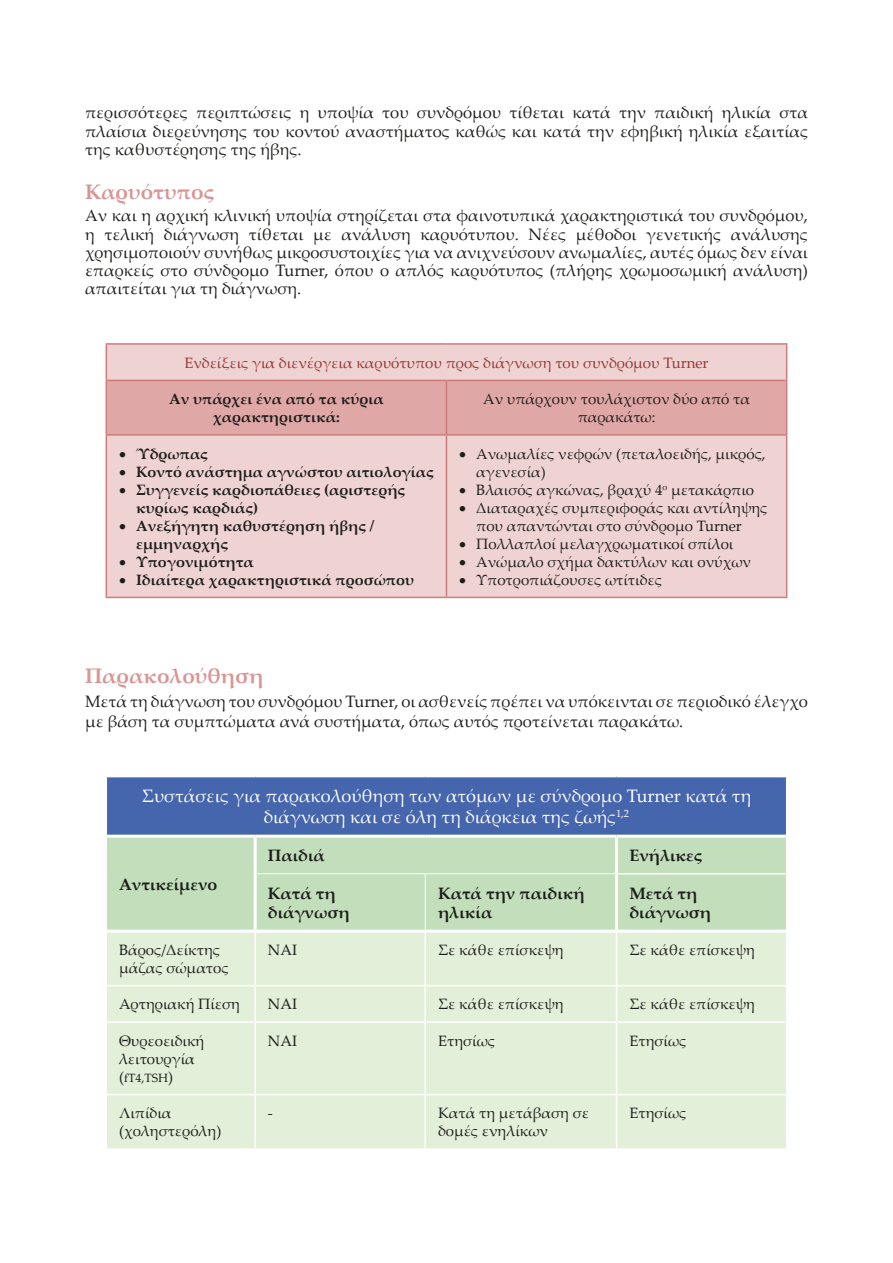
<style>
.page{position:relative;width:893px;height:1263px;background:#fff}
.page>*{position:absolute;margin:0;border:0;box-sizing:border-box;transform-origin:0 0}
.T_Heading_2{font:700 21px "Palatino Linotype";color:#d99594}
.t1{font:18px/21.6px "Palatino Linotype";color:#fff;text-align:center}
.Heading_2{font:16.5px/18.1px "Palatino Linotype";color:#1d1d1b;text-align:justify}
.Heading_1{font:16.5px/19.8px "Palatino Linotype";color:#1d1d1b}
.t2{font:700 16.5px/19.8px "Palatino Linotype";color:#1d1d1b}
.t3{font:15px/18px "Palatino Linotype";color:#1d1d1b}
.t4{font:700 15px/18px "Palatino Linotype";color:#1d1d1b}
.t5{font:15px "Palatino Linotype";color:#943634}
.t6{font:12px "Palatino Linotype";color:#1d1d1b}
.s1{font-size:15px}
</style>
<div class="page">
<div style="left:107px;top:345px;width:679px;height:252px;background:#efd3d2"></div>
<div style="left:107px;top:381px;width:679px;height:53px;background:#dfa7a6"></div>
<hr style="left:106px;top:343px;width:340px;height:2px;background:#cf7b79">
<hr style="left:106px;top:345px;width:1px;height:35px;background:#cf7b79">
<hr style="left:446px;top:343px;width:341px;height:2px;background:#cf7b79">
<hr style="left:786px;top:345px;width:1px;height:35px;background:#cf7b79">
<hr style="left:106px;top:380px;width:340px;height:1px;background:#cf7b79">
<hr style="left:106px;top:381px;width:1px;height:53px;background:#cf7b79">
<hr style="left:446px;top:380px;width:341px;height:1px;background:#cf7b79">
<hr style="left:446px;top:381px;width:1px;height:53px;background:#cf7b79">
<hr style="left:786px;top:381px;width:1px;height:53px;background:#cf7b79">
<hr style="left:106px;top:434px;width:340px;height:2px;background:#cf7b79">
<hr style="left:106px;top:436px;width:1px;height:161px;background:#cf7b79">
<hr style="left:446px;top:434px;width:341px;height:2px;background:#cf7b79">
<hr style="left:446px;top:436px;width:1px;height:161px;background:#cf7b79">
<hr style="left:786px;top:436px;width:1px;height:161px;background:#cf7b79">
<hr style="left:106px;top:597px;width:340px;height:1px;background:#cf7b79">
<hr style="left:446px;top:597px;width:341px;height:1px;background:#cf7b79">
<div style="left:106px;top:776px;width:681px;height:60px;background:#4565ad"></div>
<div style="left:107px;top:838px;width:679px;height:92px;background:#c2deba"></div>
<div style="left:107px;top:933px;width:679px;height:215px;background:#e2efd9"></div>
<hr style="left:254px;top:933px;width:2px;height:52px;background:#fff">
<hr style="left:424px;top:933px;width:2px;height:52px;background:#fff">
<hr style="left:616px;top:933px;width:1px;height:52px;background:#fff">
<hr style="left:106px;top:985px;width:149px;height:1px;background:#fff">
<hr style="left:255px;top:985px;width:170px;height:1px;background:#fff">
<hr style="left:254px;top:986px;width:2px;height:35px;background:#fff">
<hr style="left:425px;top:985px;width:192px;height:1px;background:#fff">
<hr style="left:424px;top:986px;width:2px;height:35px;background:#fff">
<hr style="left:617px;top:985px;width:170px;height:1px;background:#fff">
<hr style="left:616px;top:986px;width:1px;height:35px;background:#fff">
<hr style="left:106px;top:1021px;width:149px;height:2px;background:#fff">
<hr style="left:255px;top:1021px;width:170px;height:2px;background:#fff">
<hr style="left:254px;top:1023px;width:2px;height:71px;background:#fff">
<hr style="left:425px;top:1021px;width:192px;height:2px;background:#fff">
<hr style="left:424px;top:1023px;width:2px;height:71px;background:#fff">
<hr style="left:617px;top:1021px;width:170px;height:2px;background:#fff">
<hr style="left:616px;top:1023px;width:1px;height:71px;background:#fff">
<hr style="left:106px;top:1094px;width:149px;height:1px;background:#fff">
<hr style="left:255px;top:1094px;width:170px;height:1px;background:#fff">
<hr style="left:254px;top:1095px;width:2px;height:53px;background:#fff">
<hr style="left:425px;top:1094px;width:192px;height:1px;background:#fff">
<hr style="left:424px;top:1095px;width:2px;height:53px;background:#fff">
<hr style="left:617px;top:1094px;width:170px;height:1px;background:#fff">
<hr style="left:616px;top:1095px;width:1px;height:53px;background:#fff">
<hr style="left:618px;top:873px;width:169px;height:1px;background:#fff">
<hr style="left:254px;top:838px;width:3px;height:36px;background:#fff">
<hr style="left:615px;top:838px;width:3px;height:36px;background:#fff">
<hr style="left:254px;top:874px;width:3px;height:56px;background:#fff">
<hr style="left:615px;top:874px;width:3px;height:56px;background:#fff">
<hr style="left:106px;top:774px;width:149px;height:3px;background:#fff">
<hr style="left:255px;top:774px;width:170px;height:3px;background:#fff">
<hr style="left:425px;top:774px;width:192px;height:3px;background:#fff">
<hr style="left:617px;top:774px;width:170px;height:3px;background:#fff">
<hr style="left:107px;top:835px;width:148px;height:3px;background:#fff">
<hr style="left:255px;top:835px;width:170px;height:3px;background:#fff">
<hr style="left:425px;top:835px;width:192px;height:3px;background:#fff">
<hr style="left:617px;top:835px;width:169px;height:3px;background:#fff">
<hr style="left:106px;top:777px;width:1px;height:59px;background:#fff">
<hr style="left:786px;top:777px;width:1px;height:59px;background:#fff">
<hr style="left:257px;top:873px;width:168px;height:1px;background:#fff">
<hr style="left:425px;top:873px;width:190px;height:1px;background:#fff">
<hr style="left:425px;top:874px;width:1px;height:56px;background:#fff">
<p class="Heading_2" style="left:85px;top:103px;width:724px">περισσότερες περιπτώσεις η υποψία του συνδρόμου τίθεται κατά την παιδική ηλικία στα πλαίσια διερεύνησης του κοντού αναστήματος καθώς και κατά την εφηβική ηλικία εξαιτίας της καθυστέρησης της ήβης.</p>
<p class="T_Heading_2" style="left:85px;top:177px;width:131px">Καρυότυπος</p>
<p class="Heading_2" style="left:85px;top:206px;width:724px">Αν και η αρχική κλινική υποψία στηρίζεται στα φαινοτυπικά χαρακτηριστικά του συνδρόμου, η τελική διάγνωση τίθεται με ανάλυση καρυότυπου. Νέες μέθοδοι γενετικής ανάλυσης χρησιμοποιούν συνήθως μικροσυστοιχίες για να ανιχνεύσουν ανωμαλίες, αυτές όμως δεν είναι επαρκείς στο σύνδρομο Turner, όπου ο απλός καρυότυπος (πλήρης χρωμοσωμική ανάλυση) απαιτείται για τη διάγνωση.</p>
<p class="t5" style="left:184px;top:352px;width:526px">Ενδείξεις για διενέργεια καρυότυπου προς διάγνωση του συνδρόμου Turner</p>
<p class="t4" style="left:169px;top:389px;width:216px;text-align:center">Αν υπάρχει ένα από τα κύρια χαρακτηριστικά:</p>
<p class="t3" style="left:483px;top:389px;width:268px;text-align:center">Αν υπάρχουν τουλάχιστον δύο από τα παρακάτω:</p>
<p class="t4" style="left:119px;top:444px;width:90px">• Ύδρωπας</p>
<p class="t4" style="left:119px;top:462px;width:316px">• Κοντό ανάστημα αγνώστου αιτιολογίας</p>
<p class="t4" style="left:136px;top:480px;width:271px;text-indent:-17px">• Συγγενείς καρδιοπάθειες (αριστερής κυρίως καρδιάς)</p>
<p class="t4" style="left:136px;top:516px;width:240px;text-indent:-17px">• Ανεξήγητη καθυστέρηση ήβης / εμμηναρχής</p>
<p class="t4" style="left:119px;top:552px;width:136px">• Υπογονιμότητα</p>
<p class="t4" style="left:119px;top:570px;width:297px">• Ιδιαίτερα χαρακτηριστικά προσώπου</p>
<p class="t3" style="left:476px;top:444px;width:291px;text-indent:-17px">• Ανωμαλίες νεφρών (πεταλοειδής, μικρός, αγενεσία)</p>
<p class="t3" style="left:459px;top:480px;width:296px">• Βλαισός αγκώνας, βραχύ 4<sup>ο</sup> μετακάρπιο</p>
<p class="t3" style="left:459px;top:498px;width:310px;text-align:center">• Διαταραχές συμπεριφοράς και αντίληψης που απαντώνται στο σύνδρομο Turner</p>
<p class="t3" style="left:459px;top:534px;width:276px">• Πολλαπλοί μελαγχρωματικοί σπίλοι</p>
<p class="t3" style="left:459px;top:552px;width:293px">• Ανώμαλο σχήμα δακτύλων και ονύχων</p>
<p class="t3" style="left:459px;top:570px;width:204px">• Υποτροπιάζουσες ωτίτιδες</p>
<p class="T_Heading_2" style="left:85px;top:661px;width:180px">Παρακολούθηση</p>
<p class="Heading_1" style="left:85px;top:691px;width:724px">Μετά τη διάγνωση του συνδρόμου Turner, οι ασθενείς πρέπει να υπόκεινται σε περιοδικό έλεγχο με βάση τα συμπτώματα ανά συστήματα, όπως αυτός προτείνεται παρακάτω.</p>
<p class="t1" style="left:142px;top:784px;width:611px">Συστάσεις για παρακολούθηση των ατόμων με σύνδρομο Turner κατά τη διάγνωση και σε όλη τη διάρκεια της ζωής<sup>1,2</sup></p>
<p class="t2" style="left:119px;top:873px;width:100px">Αντικείμενο</p>
<p class="t2" style="left:268px;top:845px;width:58px">Παιδιά</p>
<p class="t2" style="left:629px;top:845px;width:75px">Ενήλικες</p>
<p class="t2" style="left:268px;top:882px;width:83px">Κατά τη διάγνωση</p>
<p class="t2" style="left:438px;top:882px;width:148px">Κατά την παιδική ηλικία</p>
<p class="t2" style="left:629px;top:882px;width:83px">Μετά τη διάγνωση</p>
<p class="t3" style="left:119px;top:940px;width:111px">Βάρος/Δείκτης μάζας σώματος</p>
<p class="t3" style="left:268px;top:940px;width:31px">NAI</p>
<p class="t3" style="left:438px;top:940px;width:127px">Σε κάθε επίσκεψη</p>
<p class="t3" style="left:629px;top:940px;width:127px">Σε κάθε επίσκεψη</p>
<p class="t3" style="left:119px;top:995px;width:123px">Αρτηριακή Πίεση</p>
<p class="t3" style="left:268px;top:995px;width:31px">NAI</p>
<p class="t3" style="left:438px;top:995px;width:127px">Σε κάθε επίσκεψη</p>
<p class="t3" style="left:629px;top:995px;width:127px">Σε κάθε επίσκεψη</p>
<p class="t3" style="left:119px;top:1031px;width:87px">Θυρεοειδική λειτουργία</p>
<p class="t6" style="left:119px;top:1069px;width:55px"><span class="s1">(</span>fT4,TSH<span class="s1">)</span></p>
<p class="t3" style="left:268px;top:1031px;width:31px">NAI</p>
<p class="t3" style="left:438px;top:1031px;width:59px">Ετησίως</p>
<p class="t3" style="left:629px;top:1031px;width:59px">Ετησίως</p>
<p class="t3" style="left:119px;top:1104px;width:104px">Λιπίδια (χοληστερόλη)</p>
<p class="t3" style="left:268px;top:1104px;width:6px">-</p>
<p class="t3" style="left:438px;top:1104px;width:152px">Κατά τη μετάβαση σε δομές ενηλίκων</p>
<p class="t3" style="left:629px;top:1104px;width:59px">Ετησίως</p>
</div>
